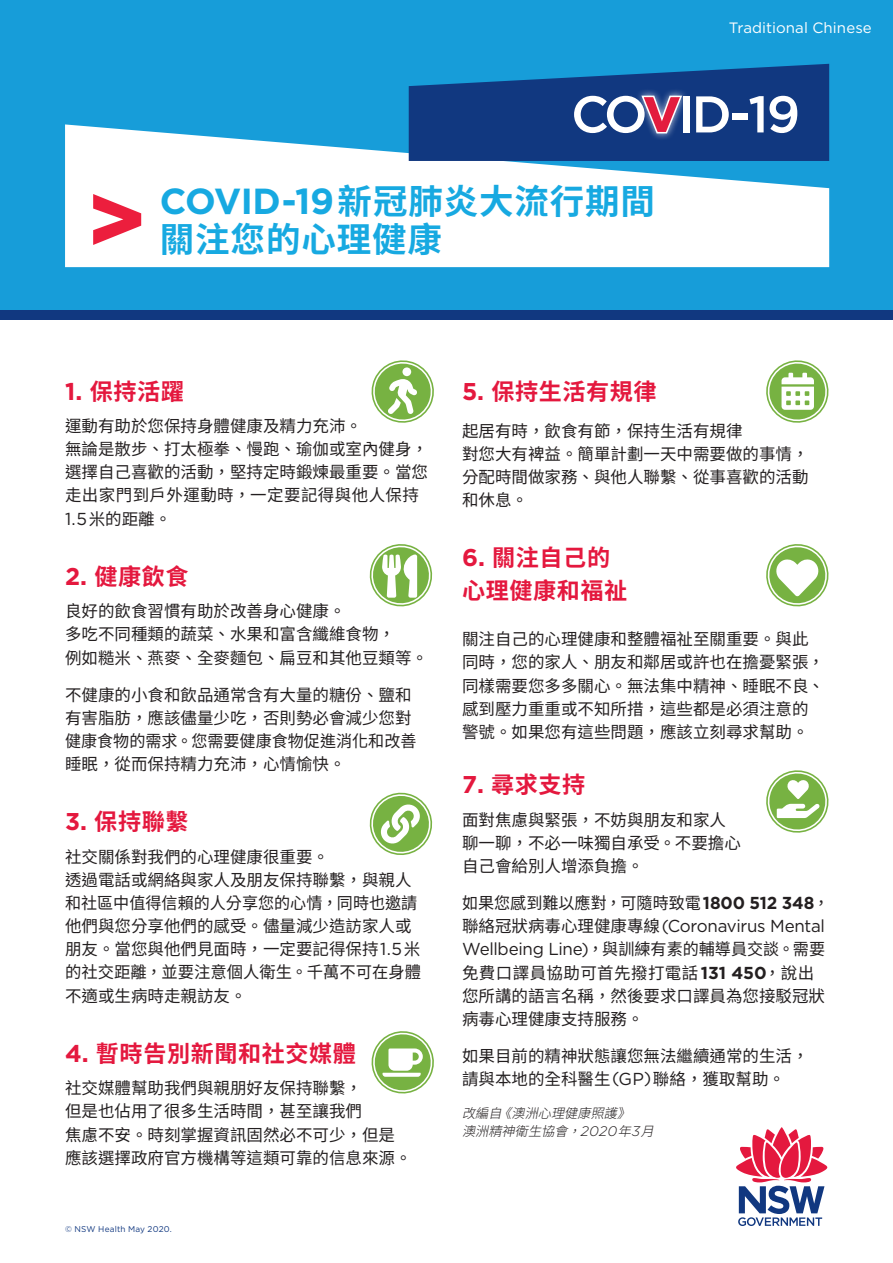
<style>
.page{position:relative;width:893px;height:1263px;background:#fff}
.page>*{position:absolute;margin:0;border:0;box-sizing:border-box;transform-origin:0 0}
.t1{font:700 34.5px/38px "Source Han Sans TC";letter-spacing:.025em;color:#17a9e1}
.t2{font:700 23.1px/32.4px "Source Han Sans TC";letter-spacing:.025em;color:#e4183e}
.t3{font:17.4px "Gotham";letter-spacing:-.015em;color:#231f20}
.t4{font:16.5px/23.1px "Source Han Sans TC";color:#231f20}
.t5{font:15px "Gotham";letter-spacing:.005em;color:#fff}
.t6{font:italic 300 13.2px/18.5px "Source Han Sans TC";color:#231f20}
.t7{font:8.4px "Gotham";letter-spacing:.025em;color:#113880}
.s1{font-family:"Gotham";font-size:36.15px}
.s2{font-family:"Gotham";font-size:24.3px}
.s3{font-family:"Gotham";font-size:17.4px}
.s4{font-family:"Gotham";font-weight:700;font-size:17.4px}
.s5{font-family:"Source Han Sans TC";font-size:16.5px}
.s6{font-family:"Gotham";font-size:13.8px}
</style>
<div class="page">
<div style="left:0;top:0;width:893px;height:315px;background:#179dd9"></div>
<svg style="left:736px;top:1127px;width:92px;height:99px"></svg>
<div style="left:0;top:311px;width:893px;height:9px;background:#113880"></div>
<svg style="left:65px;top:124px;width:764px;height:143px;fill:#fff"></svg>
<svg style="left:409px;top:64px;width:420px;height:97px"></svg>
<svg style="left:93px;top:194px;width:48px;height:51px"></svg>
<svg style="left:371px;top:360px;width:63px;height:63px"></svg>
<svg style="left:369px;top:792px;width:64px;height:63px"></svg>
<svg style="left:766px;top:360px;width:63px;height:63px"></svg>
<svg style="left:766px;top:544px;width:63px;height:63px"></svg>
<svg style="left:371px;top:1031px;width:63px;height:63px"></svg>
<svg style="left:369px;top:544px;width:64px;height:63px"></svg>
<svg style="left:766px;top:770px;width:63px;height:63px"></svg>
<h1 class="t1" style="left:160px;top:183px;width:497px"><span class="s1">COVID-19</span>新冠肺炎大流行期間關注您的心理健康</h1>
<p class="t5" style="left:729px;top:18px;width:144px">Traditional Chinese</p>
<h2 class="t2" style="left:65px;top:375px;width:120px"><span class="s2">1.</span> 保持活躍</h2>
<p class="t4" style="left:65px;top:415px;width:365px">運動有助於您保持身體健康及精力充沛。<br>無論是散步、打太極拳、慢跑、瑜伽或室內健身，選擇自己喜歡的活動，堅持定時鍛煉最重要。當您走出家門到戶外運動時，一定要記得與他人保持<br><span class="s3">1.5</span>米的距離。</p>
<h2 class="t2" style="left:65px;top:561px;width:125px"><span class="s2">2.</span> 健康飲食</h2>
<p class="t4" style="left:65px;top:600px;width:365px">良好的飲食習慣有助於改善身心健康。<br>多吃不同種類的蔬菜、水果和富含纖維食物，<br>例如糙米、燕麥、全麥麵包、扁豆和其他豆類等。</p>
<p class="t4" style="left:65px;top:683px;width:353px">不健康的小食和飲品通常含有大量的糖份、鹽和有害脂肪，應該儘量少吃，否則勢必會減少您對健康食物的需求。您需要健康食物促進消化和改善睡眠，從而保持精力充沛，心情愉快。</p>
<h2 class="t2" style="left:65px;top:806px;width:125px"><span class="s2">3.</span> 保持聯繫</h2>
<p class="t4" style="left:65px;top:846px;width:358px">社交關係對我們的心理健康很重要。<br>透過電話或網絡與家人及朋友保持聯繫，與親人和社區中值得信賴的人分享您的心情，同時也邀請他們與您分享他們的感受。儘量減少造訪家人或朋友。當您與他們見面時，一定要記得保持<span class="s3">1.5</span>米的社交距離，並要注意個人衛生。千萬不可在身體不適或生病時走親訪友。</p>
<h2 class="t2" style="left:65px;top:1038px;width:292px"><span class="s2">4.</span> 暫時告別新聞和社交媒體</h2>
<p class="t4" style="left:65px;top:1077px;width:348px">社交媒體幫助我們與親朋好友保持聯繫，<br>但是也佔用了很多生活時間，甚至讓我們<br>焦慮不安。時刻掌握資訊固然必不可少，但是應該選擇政府官方機構等這類可靠的信息來源。</p>
<p class="t7" style="left:65px;top:1223px;width:108px">© NSW Health May 2020.</p>
<h2 class="t2" style="left:462px;top:375px;width:196px"><span class="s2">5.</span> 保持生活有規律</h2>
<p class="t4" style="left:462px;top:419px;width:348px">起居有時，飲食有節，保持生活有規律<br>對您大有裨益。簡單計劃一天中需要做的事情，分配時間做家務、與他人聯繫、從事喜歡的活動和休息。</p>
<h2 class="t2" style="left:462px;top:542px;width:167px"><span class="s2">6.</span> 關注自己的心理健康和福祉</h2>
<p class="t4" style="left:462px;top:628px;width:364px">關注自己的心理健康和整體福祉至關重要。與此同時，您的家人、朋友和鄰居或許也在擔憂緊張，同樣需要您多多關心。無法集中精神、睡眠不良、感到壓力重重或不知所措，這些都是必須注意的警號。如果您有這些問題，應該立刻尋求幫助。</p>
<h2 class="t2" style="left:462px;top:769px;width:125px"><span class="s2">7.</span> 尋求支持</h2>
<p class="t4" style="left:462px;top:809px;width:280px">面對焦慮與緊張，不妨與朋友和家人聊一聊，不必一味獨自承受。不要擔心自己會給別人增添負擔。</p>
<p class="t4" style="left:462px;top:892px;width:369px">如果您感到難以應對，可隨時致電<span class="s4">1800 512 348</span>，</p>
<p class="t3" style="left:462px;top:915px;width:365px"><span class="s5">聯絡冠狀病毒心理健康專線</span>(Coronavirus Mental</p>
<p class="t4" style="left:462px;top:938px;width:365px"><span class="s3">Wellbeing Line)</span>，與訓練有素的輔導員交談。需要免費口譯員協助可首先撥打電話<span class="s4">131 450</span>，說出您所講的語言名稱，然後要求口譯員為您接駁冠狀病毒心理健康支持服務。</p>
<p class="t4" style="left:462px;top:1045px;width:348px">如果目前的精神狀態讓您無法繼續通常的生活，請與本地的全科醫生<span class="s3">(GP)</span>聯絡，獲取幫助。</p>
<p class="t6" style="left:462px;top:1104px;width:201px">改編自《澳洲心理健康照護》澳洲精神衛生協會，<span class="s6">2 0 2 0</span> 年<span class="s6">3</span> 月</p>
</div>
